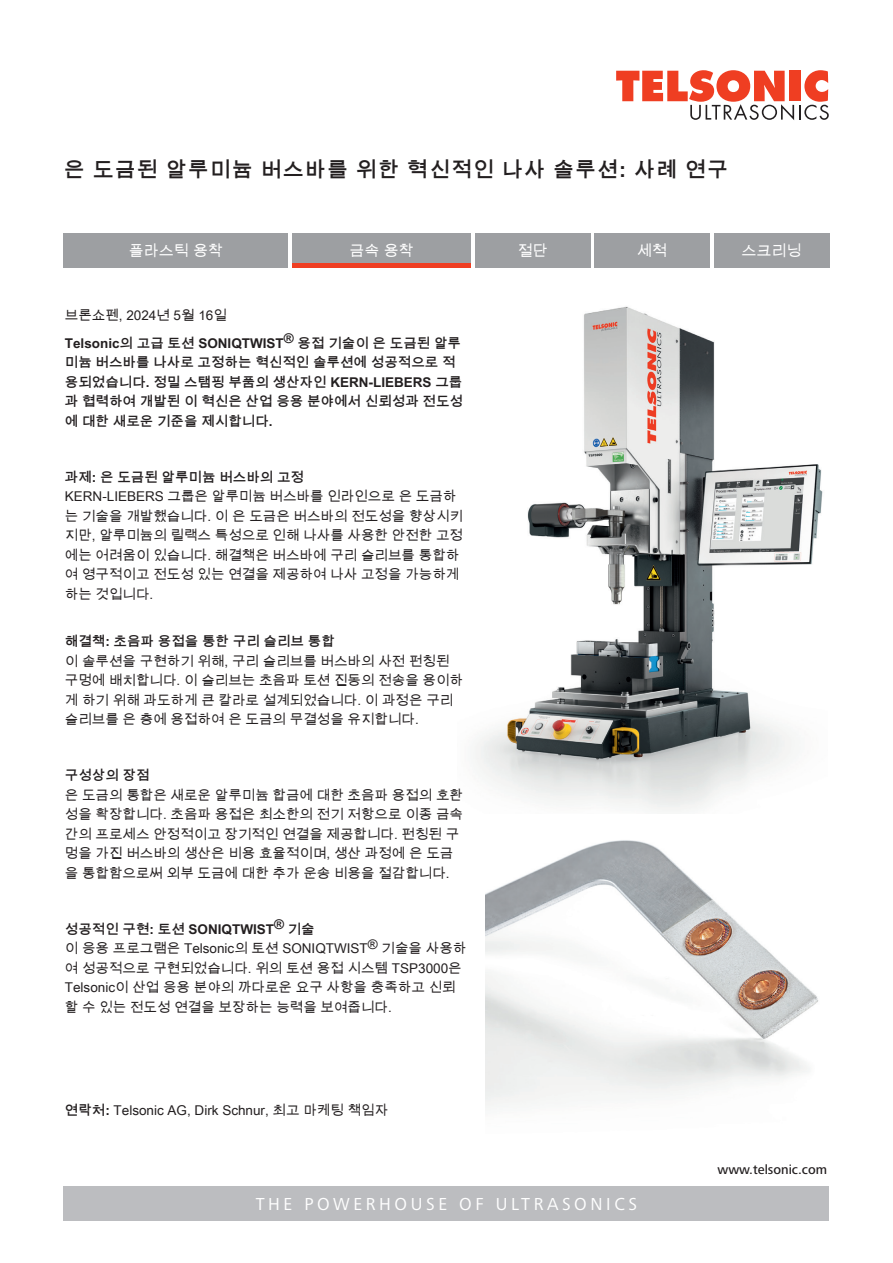
<style>
.page{position:relative;width:893px;height:1263px;background:#fff}
.page>*{position:absolute;margin:0;border:0;box-sizing:border-box;transform-origin:0 0}
.Haupttitel{font:700 21px "Arial Unicode MS";letter-spacing:.05em;color:#231f20}
.t1{font:18px "Frutiger Next Pro";letter-spacing:.2em;color:#fff}
.Portfoliotitel{font:15px "Arial Unicode MS";color:#fff}
.Lauftext_9_13pt{font:13.5px/19.5px "Arial Unicode MS";color:#231f20}
.t2{font:700 13.5px/19.5px "Arial Unicode MS";color:#231f20}
.t3{font:500 13.5px "Frutiger Next Pro";color:#231f20}
.s1{font-weight:700}
</style>
<div class="page">
<svg style="left:616px;top:70px;width:213px;height:50px"></svg>
<div style="left:64px;top:1186px;width:765px;height:34px;background:#bcbdc0"></div>
<img style="left:475px;top:306px;width:348px;height:505px">
<img style="left:485px;top:840px;width:334px;height:267px">
<div style="left:64px;top:234px;width:224px;height:34px;background:#9d9fa2"></div>
<div style="left:292px;top:234px;width:179px;height:34px;background:#9d9fa2"></div>
<div style="left:475px;top:234px;width:115px;height:34px;background:#9d9fa2"></div>
<div style="left:595px;top:234px;width:115px;height:34px;background:#9d9fa2"></div>
<div style="left:714px;top:234px;width:115px;height:34px;background:#9d9fa2"></div>
<hr style="left:292px;top:264px;width:179px;height:4px;background:#ef3e22">
<p class="Haupttitel" style="left:64px;top:154px;width:666px">은 도금된 알루미늄 버스바를 위한 혁신적인 나사 솔루션: 사례 연구</p>
<p class="Portfoliotitel" style="left:129px;top:240px;width:96px">플라스틱 용착</p>
<p class="Portfoliotitel" style="left:350px;top:240px;width:66px">금속 용착</p>
<p class="Portfoliotitel" style="left:518px;top:240px;width:31px">절단</p>
<p class="Portfoliotitel" style="left:637px;top:240px;width:31px">세척</p>
<p class="Portfoliotitel" style="left:742px;top:240px;width:62px">스크리닝</p>
<p class="Lauftext_9_13pt" style="left:65px;top:305px;width:164px">브론쇼펜, 2024년 5월 16일</p>
<p class="t2" style="left:65px;top:333px;width:400px">Telsonic의 고급 토션 SONIQTWIST® 용접 기술이 은 도금된 알루 미늄 버스바를 나사로 고정하는 혁신적인 솔루션에 성공적으로 적 용되었습니다. 정밀 스탬핑 부품의 생산자인 KERN-LIEBERS 그룹 과 협력하여 개발된 이 혁신은 산업 응용 분야에서 신뢰성과 전도성 에 대한 새로운 기준을 제시합니다.</p>
<p class="Lauftext_9_13pt" style="left:65px;top:467px;width:400px"><span class="s1">과제: 은 도금된 알루미늄 버스바의 고정<br></span>KERN-LIEBERS 그룹은 알루미늄 버스바를 인라인으로 은 도금하 는 기술을 개발했습니다. 이 은 도금은 버스바의 전도성을 향상시키 지만, 알루미늄의 릴랙스 특성으로 인해 나사를 사용한 안전한 고정 에는 어려움이 있습니다. 해결책은 버스바에 구리 슬리브를 통합하 여 영구적이고 전도성 있는 연결을 제공하여 나사 고정을 가능하게 하는 것입니다.</p>
<p class="Lauftext_9_13pt" style="left:65px;top:631px;width:400px"><span class="s1">해결책: 초음파 용접을 통한 구리 슬리브 통합<br></span>이 솔루션을 구현하기 위해, 구리 슬리브를 버스바의 사전 펀칭된 구멍에 배치합니다. 이 슬리브는 초음파 토션 진동의 전송을 용이하 게 하기 위해 과도하게 큰 칼라로 설계되었습니다. 이 과정은 구리 슬리브를 은 층에 용접하여 은 도금의 무결성을 유지합니다.</p>
<p class="Lauftext_9_13pt" style="left:65px;top:765px;width:400px"><span class="s1">구성상의 장점<br></span>은 도금의 통합은 새로운 알루미늄 합금에 대한 초음파 용접의 호환 성을 확장합니다. 초음파 용접은 최소한의 전기 저항으로 이종 금속 간의 프로세스 안정적이고 장기적인 연결을 제공합니다. 펀칭된 구 멍을 가진 버스바의 생산은 비용 효율적이며, 생산 과정에 은 도금 을 통합함으로써 외부 도금에 대한 추가 운송 비용을 절감합니다.</p>
<p class="Lauftext_9_13pt" style="left:65px;top:919px;width:403px"><span class="s1">성공적인 구현: 토션 SONIQTWIST</span><sup>®</sup> <span class="s1">기술<br></span>이 응용 프로그램은 Telsonic의 토션 SONIQTWIST® 기술을 사용하 여 성공적으로 구현되었습니다. 위의 토션 용접 시스템 TSP3000은 Telsonic이 산업 응용 분야의 까다로운 요구 사항을 충족하고 신뢰 할 수 있는 전도성 연결을 보장하는 능력을 보여줍니다.</p>
<p class="Lauftext_9_13pt" style="left:65px;top:1100px;width:325px"><span class="s1">연락처:</span> Telsonic AG, Dirk Schnur, 최고 마케팅 책임자</p>
<h2 class="t1" style="left:256px;top:1194px;width:383px">THE POWERHOUSE OF ULTRASONICS</h2>
<p class="t3" style="left:717px;top:1161px;width:111px">www.telsonic.com</p>
</div>
